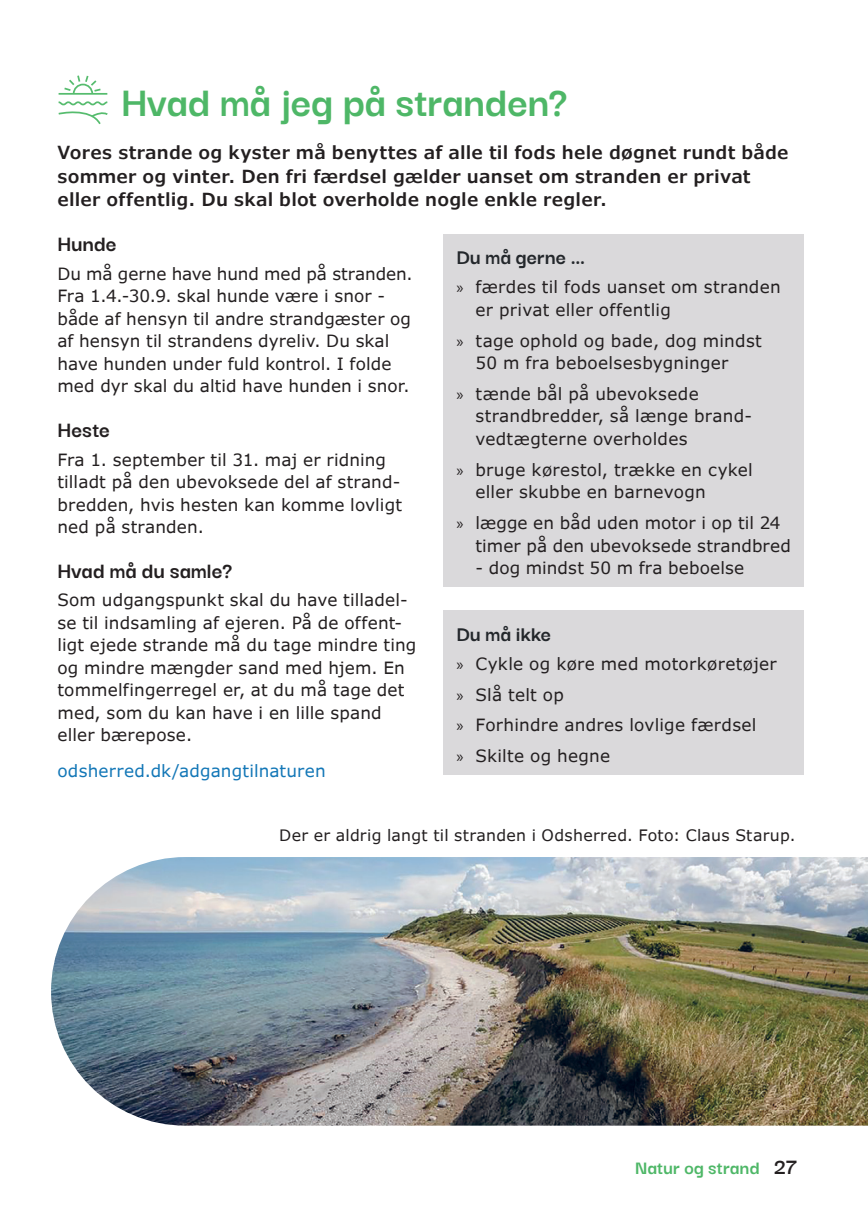
<style>
.page{position:relative;width:868px;height:1225px;background:#fff}
.page>*{position:absolute;margin:0;border:0;box-sizing:border-box;transform-origin:0 0}
.Overskrift{font:700 45px "Darker Grotesque";color:#4eb767}
.t1{font:700 23.62px "Darker Grotesque";letter-spacing:.005em;color:#231f20}
.Boks_rubrik{font:700 22.5px "Darker Grotesque";letter-spacing:.01em;color:#23272b}
.KAPITEL_i_bunden{font:700 20.25px "Darker Grotesque";letter-spacing:.015em;color:#4eb767}
.Teaser{font:600 18px/23.6px "Verdana Pro";letter-spacing:.01em;color:#231f20}
.Brød{font:16.88px/22.5px "Verdana Pro";letter-spacing:.01em;color:#231f20}
.Brød-2{font:16.88px "Verdana Pro";letter-spacing:.01em;color:#1377b7}
.Billedtekst{font:15.75px "Verdana Pro";letter-spacing:.02em;color:#231f20}
.s1{font-family:"Myriad Pro"}
</style>
<div class="page">
<svg style="left:58px;top:75px;width:50px;height:49px"></svg>
<img style="left:51px;top:857px;width:816px;height:268px">
<div style="left:443px;top:234px;width:361px;height:353px;background:#dad9db"></div>
<div style="left:443px;top:610px;width:361px;height:165px;background:#dad9db"></div>
<p class="Overskrift" style="left:121px;top:69px;width:448px">Hvad må jeg på stranden?</p>
<p class="Teaser" style="left:57px;top:141px;width:732px">Vores strande og kyster må benyttes af alle til fods hele døgnet rundt både sommer og vinter. Den fri færdsel gælder uanset om stranden er privat eller offentlig. Du skal blot overholde nogle enkle regler.</p>
<h3 class="t1" style="left:57px;top:226px;width:61px">Hunde</h3>
<p class="Brød" style="left:57px;top:262px;width:356px">Du må gerne have hund med på stranden.<br>Fra 1.4.-30.9. skal hunde være i snor - både af hensyn til andre strandgæster og af hensyn til strandens dyreliv. Du skal have hunden under fuld kontrol. I folde med dyr skal du altid have hunden i snor.</p>
<h3 class="t1" style="left:57px;top:412px;width:54px">Heste</h3>
<p class="Brød" style="left:57px;top:448px;width:346px">Fra 1. september til 31. maj er ridning tilladt på den ubevoksede del af strand&shy;bredden, hvis hesten kan komme lovligt ned på stranden.</p>
<h3 class="t1" style="left:57px;top:553px;width:176px">Hvad må du samle?</h3>
<p class="Brød" style="left:57px;top:589px;width:360px">Som udgangspunkt skal du have tilladel&shy;se til indsamling af ejeren. På de offent&shy;ligt ejede strande må du tage mindre ting og mindre mængder sand med hjem. En tommelfingerregel er, at du må tage det med, som du kan have i en lille spand eller bærepose.</p>
<p class="Brød-2" style="left:57px;top:759px;width:270px">odsherred.dk/adgangtilnaturen</p>
<p class="Boks_rubrik" style="left:456px;top:240px;width:130px">Du må gerne ...</p>
<p class="Brød" style="left:475px;top:276px;width:307px;text-indent:-19px"><span class="s1">»</span> færdes til fods uanset om stranden er privat eller offentlig</p>
<p class="Brød" style="left:475px;top:329px;width:288px;text-indent:-19px"><span class="s1">»</span> tage ophold og bade, dog mindst<br>50 m fra beboelsesbygninger</p>
<p class="Brød" style="left:475px;top:383px;width:278px;text-indent:-19px"><span class="s1">»</span> tænde bål på ubevoksede strandbredder, så længe brand&shy;vedtægterne overholdes</p>
<p class="Brød" style="left:475px;top:458px;width:279px;text-indent:-19px"><span class="s1">»</span> bruge kørestol, trække en cykel eller skubbe en barnevogn</p>
<p class="Brød" style="left:475px;top:512px;width:317px;text-indent:-19px"><span class="s1">»</span> lægge en båd uden motor i op til 24 timer på den ubevoksede strandbred</p>
<p class="Brød" style="left:475px;top:557px;width:270px">- dog mindst 50 m fra beboelse</p>
<p class="Boks_rubrik" style="left:456px;top:617px;width:96px">Du må ikke</p>
<p class="Brød" style="left:456px;top:652px;width:322px"><span class="s1">»</span> Cykle og køre med motorkøretøjer</p>
<p class="Brød" style="left:456px;top:683px;width:109px"><span class="s1">»</span> Slå telt op</p>
<p class="Brød" style="left:456px;top:714px;width:302px"><span class="s1">»</span> Forhindre andres lovlige færdsel</p>
<p class="Brød" style="left:456px;top:745px;width:155px"><span class="s1">»</span> Skilte og hegne</p>
<p class="Billedtekst" style="left:279px;top:825px;width:517px">Der er aldrig langt til stranden i Odsherred. Foto: Claus Starup.</p>
<p class="KAPITEL_i_bunden" style="left:635px;top:1152px;width:126px">Natur og strand</p>
<h2 class="t1" style="left:773px;top:1149px;width:25px">27</h2>
</div>
